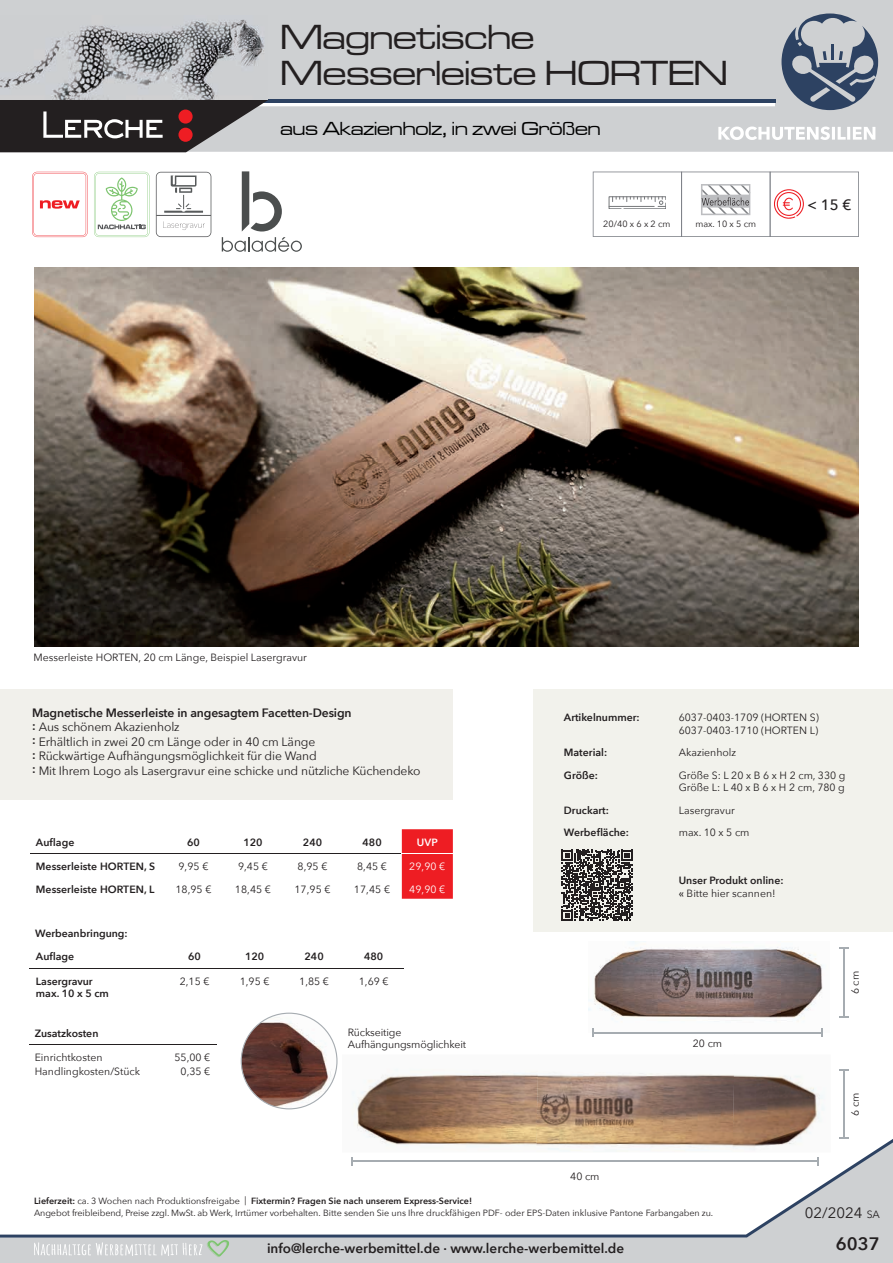
<style>
.page{position:relative;width:893px;height:1263px;background:#fff}
.page>*{position:absolute;margin:0;border:0;box-sizing:border-box;transform-origin:0 0}
.t1{font:36px/36px "Microgramma D Medi Exte";color:#231f20}
.t2{font:19.5px "Microgramma D Medi Exte";color:#000}
.t3{font:600 18px "Avenir Next";color:#231f20}
.t4{font:15px "Avenir Next";color:#231f20}
.t5{font:500 15px "Avenir Next";color:#231f20}
.t6{font:600 13.5px "Avenir Next";color:#231f20}
.t7{font:12.15px/14.5px "Avenir Next";letter-spacing:-.01em;color:#231f20}
.t8{font:10.5px/12.6px "Avenir Next";color:#231f20}
.t9{font:600 10.5px/12.6px "Avenir Next";color:#231f20}
.t10{font:10.5px "Avenir Next";letter-spacing:.005em;color:#fff}
.t11{font:600 10.5px "Avenir Next";color:#fff}
.t12{font:9px/12px "Avenir Next";letter-spacing:-.01em;color:#231f20}
.s1{font-weight:600}
.s2{font-weight:500}
.s3{font-weight:400}
.s4{font-size:10.5px}
</style>
<div class="page">
<hr style="left:30px;top:968px;width:135px;height:1px;background:#231f20">
<hr style="left:165px;top:968px;width:59px;height:1px;background:#231f20">
<hr style="left:224px;top:968px;width:61px;height:1px;background:#231f20">
<hr style="left:285px;top:968px;width:58px;height:1px;background:#231f20">
<hr style="left:343px;top:968px;width:61px;height:1px;background:#231f20">
<img style="left:352px;top:1069px;width:184px;height:70px">
<img style="left:536px;top:1071px;width:196px;height:68px">
<img style="left:732px;top:1075px;width:93px;height:64px">
<img style="left:34px;top:268px;width:825px;height:378px">
<div style="left:0;top:0;width:893px;height:152px;background:#ced0d2"></div>
<div style="left:534px;top:689px;width:359px;height:243px;background:#f2f2ec"></div>
<svg style="left:562px;top:850px;width:71px;height:71px"></svg>
<hr style="left:0;top:100px;width:775px;height:3px;background:#2d4262">
<svg style="left:0;top:100px;width:269px;height:52px;background:#50484a"></svg>
<div style="left:0;top:1237px;width:893px;height:26px;background:#ced0d2"></div>
<svg style="left:0;top:1139px;width:893px;height:98px"></svg>
<div style="left:402px;top:829px;width:51px;height:70px;background:#ee1d23"></div>
<hr style="left:30px;top:853px;width:134px;height:1px;background:#231f20">
<hr style="left:164px;top:853px;width:59px;height:1px;background:#231f20">
<hr style="left:223px;top:853px;width:60px;height:1px;background:#231f20">
<hr style="left:283px;top:853px;width:59px;height:1px;background:#231f20">
<hr style="left:342px;top:853px;width:60px;height:1px;background:#231f20">
<div style="left:0;top:689px;width:453px;height:111px;background:#f1f0eb"></div>
<img style="left:0;top:15px;width:267px;height:84px">
<svg style="left:156px;top:172px;width:55px;height:65px"></svg>
<hr style="left:156px;top:215px;width:55px;height:1px;background:#57585a">
<svg style="left:34px;top:1240px;width:195px;height:17px;background:#d3d7d5"></svg>
<svg style="left:593px;top:172px;width:266px;height:65px"></svg>
<hr style="left:402px;top:853px;width:56px;height:1px;background:#fff">
<svg style="left:32px;top:172px;width:56px;height:65px"></svg>
<svg style="left:94px;top:172px;width:55px;height:65px"></svg>
<svg style="left:222px;top:237px;width:80px;height:15px"></svg>
<svg style="left:242px;top:171px;width:40px;height:60px"></svg>
<hr style="left:29px;top:1045px;width:127px;height:1px;background:#231f20">
<hr style="left:156px;top:1045px;width:60px;height:1px;background:#231f20">
<svg style="left:241px;top:1012px;width:97px;height:97px"></svg>
<svg style="left:781px;top:14px;width:97px;height:96px;background:#8690a0"></svg>
<hr style="left:831px;top:44px;width:3px;height:16px;background:#2d4262">
<svg style="left:718px;top:127px;width:157px;height:13px"></svg>
<hr style="left:353px;top:1161px;width:464px;height:1px;background:#a6acb1">
<svg style="left:817px;top:1157px;width:2px;height:9px"></svg>
<img style="left:589px;top:941px;width:234px;height:92px">
<hr style="left:843px;top:948px;width:2px;height:69px;background:#a6acb1">
<svg style="left:839px;top:1016px;width:10px;height:2px"></svg>
<hr style="left:594px;top:1032px;width:227px;height:2px;background:#a6acb1">
<hr style="left:843px;top:1069px;width:2px;height:70px;background:#a6acb1">
<svg style="left:839px;top:1137px;width:10px;height:2px"></svg>
<h1 class="t1" style="left:281px;top:18px;width:449px">Magnetische<br>Messerleiste HORTEN</h1>
<h2 class="t2" style="left:281px;top:116px;width:321px">aus Akazienholz, in zwei Größen</h2>
<p class="t12" style="left:603px;top:217px;width:69px">20/40 x 6 x 2 cm</p>
<p class="t12" style="left:695px;top:217px;width:62px">max. 10 x 5 cm</p>
<h3 class="t5" style="left:807px;top:192px;width:46px">&lt; 15 €</h3>
<p class="t8" style="left:33px;top:651px;width:275px">Messerleiste HORTEN, 20 cm Länge, Beispiel Lasergravur</p>
<p class="t7" style="left:32px;top:705px;width:390px"><span class="s1">Magnetische Messerleiste in angesagtem Facetten-Design<br>:</span> Aus schönem Akazienholz<br><span class="s1">:</span> Erhältlich in zwei 20 cm Länge oder in 40 cm Länge<br><span class="s1">:</span> Rückwärtige Aufhängungsmöglichkeit für die Wand<br><span class="s1">:</span> Mit Ihrem Logo als Lasergravur eine schicke und nützliche Küchendeko</p>
<p class="t9" style="left:36px;top:835px;width:40px">Auflage</p>
<p class="t9" style="left:187px;top:835px;width:14px">60</p>
<p class="t9" style="left:243px;top:835px;width:21px">120</p>
<p class="t9" style="left:303px;top:835px;width:21px">240</p>
<p class="t9" style="left:362px;top:835px;width:21px">480</p>
<p class="t11" style="left:417px;top:833px;width:22px">UVP</p>
<p class="t9" style="left:36px;top:860px;width:121px">Messerleiste HORTEN, S</p>
<p class="t8" style="left:178px;top:860px;width:31px">9,95 €</p>
<p class="t8" style="left:238px;top:860px;width:31px">9,45 €</p>
<p class="t8" style="left:298px;top:860px;width:31px">8,95 €</p>
<p class="t8" style="left:357px;top:860px;width:31px">8,45 €</p>
<p class="t10" style="left:409px;top:857px;width:38px">29,90 €</p>
<p class="t9" style="left:36px;top:882px;width:120px">Messerleiste HORTEN, L</p>
<p class="t8" style="left:175px;top:882px;width:38px">18,95 €</p>
<p class="t8" style="left:235px;top:882px;width:38px">18,45 €</p>
<p class="t8" style="left:294px;top:882px;width:38px">17,95 €</p>
<p class="t8" style="left:354px;top:882px;width:38px">17,45 €</p>
<p class="t10" style="left:409px;top:880px;width:38px">49,90 €</p>
<p class="t9" style="left:35px;top:926px;width:94px">Werbeanbringung:</p>
<p class="t9" style="left:36px;top:949px;width:40px">Auflage</p>
<p class="t9" style="left:188px;top:949px;width:14px">60</p>
<p class="t9" style="left:245px;top:949px;width:21px">120</p>
<p class="t9" style="left:305px;top:949px;width:21px">240</p>
<p class="t9" style="left:364px;top:949px;width:21px">480</p>
<p class="t9" style="left:36px;top:974px;width:74px">Lasergravur max. 10 x 5 cm</p>
<p class="t8" style="left:180px;top:974px;width:31px">2,15 €</p>
<p class="t8" style="left:240px;top:974px;width:31px">1,95 €</p>
<p class="t8" style="left:299px;top:974px;width:31px">1,85 €</p>
<p class="t8" style="left:359px;top:974px;width:31px">1,69 €</p>
<p class="t9" style="left:35px;top:1027px;width:65px">Zusatzkosten</p>
<p class="t8" style="left:35px;top:1050px;width:107px;line-height:13.5px">Einrichtkosten<br>Handlingkosten/Stück</p>
<p class="t8" style="left:175px;top:1050px;width:37px;line-height:13.5px;text-align:center">55,00 €<br>0,35 €</p>
<p class="t8" style="left:348px;top:1025px;width:120px">Rückseitige<br>Aufhängungsmöglichkeit</p>
<p class="t9" style="left:564px;top:711px;width:77px">Artikelnummer:</p>
<p class="t8" style="left:679px;top:711px;width:142px">6037-0403-1709 (HORTEN S)<br>6037-0403-1710 (HORTEN L)</p>
<p class="t9" style="left:564px;top:746px;width:45px">Material:</p>
<p class="t8" style="left:679px;top:746px;width:59px">Akazienholz</p>
<p class="t9" style="left:564px;top:768px;width:35px">Größe:</p>
<p class="t8" style="left:679px;top:768px;width:168px">Größe S: L 20 x B 6 x H 2 cm, 330 g<br>Größe L: L 40 x B 6 x H 2 cm, 780 g</p>
<p class="t9" style="left:564px;top:804px;width:46px">Druckart:</p>
<p class="t8" style="left:679px;top:803px;width:58px">Lasergravur</p>
<p class="t9" style="left:564px;top:826px;width:67px">Werbefläche:</p>
<p class="t8" style="left:679px;top:826px;width:72px">max. 10 x 5 cm</p>
<p class="t9" style="left:679px;top:874px;width:106px">Unser Produkt online: <span class="s2">«</span> <span class="s3">Bitte hier scannen!</span></p>
<p class="t8" style="left:570px;top:1169px;width:31px">40 cm</p>
<p class="t8" style="left:693px;top:1037px;width:31px">20 cm</p>
<p class="t8" style="left:848px;top:994px;width:25px;rotate:-90deg">6 cm</p>
<p class="t8" style="left:848px;top:1115px;width:25px;rotate:-90deg">6 cm</p>
<p class="t12" style="left:34px;top:1194px;width:681px"><span class="s1">Lieferzeit:</span> ca. 3 Wochen nach Produktionsfreigabe | <span class="s1">Fixtermin? Fragen Sie nach unserem Express-Service!<br></span>Angebot freibleibend, Preise zzgl. MwSt. ab Werk, Irrtümer vorbehalten. Bitte senden Sie uns Ihre druckfähigen PDF- oder EPS-Daten inklusive Pantone Farbangaben zu.</p>
<p class="t6" style="left:267px;top:1236px;width:359px">info@lerche-werbemittel.de · www.lerche-werbemittel.de</p>
<h3 class="t4" style="left:805px;top:1200px;width:77px">02/2024 <span class="s4">SA</span></h3>
<h3 class="t3" style="left:836px;top:1228px;width:45px">6037</h3>
</div>
